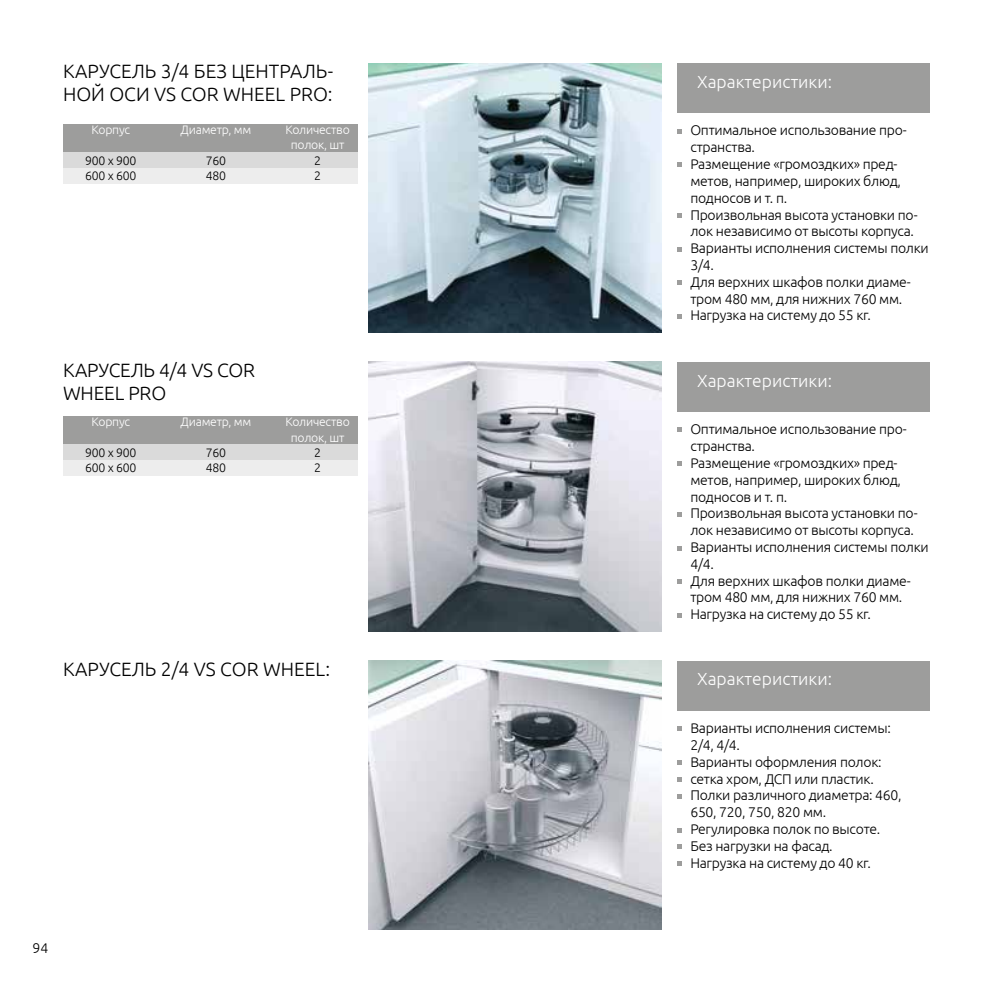
<style>
.page{position:relative;width:993px;height:993px;background:#fff}
.page>*{position:absolute;margin:0;border:0;box-sizing:border-box;transform-origin:0 0}
.t1{font:300 19.25px/23.1px "Ubuntu";color:#000}
.t2{font:300 17.5px "Ubuntu";color:#fff}
.t3{font:300 14px/16.8px "Ubuntu";letter-spacing:-.02em;color:#000}
.t4{font:300 12.25px/15.2px "Ubuntu";letter-spacing:-.02em;color:#fff;text-align:center}
.t5{font:300 12.25px/15.2px "Ubuntu";letter-spacing:-.02em;color:#000}
</style>
<div class="page">
<div style="left:677px;top:63px;width:252px;height:50px;background:#9d9d9c"></div>
<div style="left:677px;top:660px;width:252px;height:50px;background:#9d9d9c"></div>
<div style="left:677px;top:362px;width:252px;height:49px;background:#9d9d9c"></div>
<svg style="left:677px;top:129px;width:5px;height:4px"></svg>
<svg style="left:677px;top:726px;width:5px;height:5px"></svg>
<svg style="left:677px;top:760px;width:5px;height:4px"></svg>
<svg style="left:677px;top:777px;width:5px;height:4px"></svg>
<svg style="left:677px;top:794px;width:5px;height:4px"></svg>
<svg style="left:677px;top:828px;width:5px;height:4px"></svg>
<svg style="left:677px;top:844px;width:5px;height:5px"></svg>
<svg style="left:677px;top:861px;width:5px;height:5px"></svg>
<svg style="left:677px;top:427px;width:5px;height:5px"></svg>
<svg style="left:677px;top:162px;width:5px;height:5px"></svg>
<svg style="left:677px;top:461px;width:5px;height:5px"></svg>
<svg style="left:677px;top:213px;width:5px;height:5px"></svg>
<svg style="left:677px;top:512px;width:5px;height:4px"></svg>
<svg style="left:677px;top:247px;width:5px;height:4px"></svg>
<svg style="left:677px;top:546px;width:5px;height:4px"></svg>
<svg style="left:677px;top:280px;width:5px;height:5px"></svg>
<svg style="left:677px;top:579px;width:5px;height:5px"></svg>
<svg style="left:677px;top:314px;width:5px;height:5px"></svg>
<svg style="left:677px;top:613px;width:5px;height:5px"></svg>
<img style="left:369px;top:63px;width:292px;height:269px">
<img style="left:369px;top:660px;width:292px;height:269px">
<img style="left:369px;top:362px;width:292px;height:269px">
<div style="left:63px;top:125px;width:294px;height:28px;background:#9d9d9c"></div>
<div style="left:63px;top:416px;width:294px;height:29px;background:#9d9d9c"></div>
<div style="left:63px;top:153px;width:294px;height:15px;background:#dadada"></div>
<div style="left:63px;top:444px;width:294px;height:16px;background:#dadada"></div>
<div style="left:63px;top:168px;width:294px;height:15px;background:#ededed"></div>
<div style="left:63px;top:460px;width:294px;height:15px;background:#ededed"></div>
<h1 class="t1" style="left:63px;top:59px;width:271px">КАРУСЕЛЬ 3/4 БЕЗ ЦЕНТРАЛЬ-<br>НОЙ ОСИ VS COR WHEEL PRO:</h1>
<p class="t4" style="left:91px;top:122px;width:40px">Корпус</p>
<p class="t5" style="left:85px;top:152px;width:53px">900 х 900<br>600 х 600</p>
<p class="t4" style="left:180px;top:122px;width:72px">Диаметр, мм</p>
<p class="t5" style="left:206px;top:152px;width:22px">760<br>480</p>
<p class="t4" style="left:285px;top:122px;width:66px">Количество полок, шт</p>
<p class="t5" style="left:314px;top:152px;width:8px">2<br>2</p>
<h1 class="t1" style="left:63px;top:358px;width:193px">КАРУСЕЛЬ 4/4 VS COR<br>WHEEL PRO</h1>
<p class="t4" style="left:91px;top:414px;width:40px">Корпус</p>
<p class="t5" style="left:85px;top:444px;width:53px">900 х 900<br>600 х 600</p>
<p class="t4" style="left:180px;top:414px;width:72px">Диаметр, мм</p>
<p class="t5" style="left:206px;top:444px;width:22px">760<br>480</p>
<p class="t4" style="left:285px;top:414px;width:66px">Количество полок, шт</p>
<p class="t5" style="left:314px;top:444px;width:8px">2<br>2</p>
<h1 class="t1" style="left:63px;top:656px;width:268px">КАРУСЕЛЬ 2/4 VS COR WHEEL:</h1>
<p class="t3" style="left:32px;top:939px;width:17px">94</p>
<p class="t2" style="left:696px;top:71px;width:136px">Характеристики:</p>
<p class="t3" style="left:690px;top:122px;width:240px">Оптимальное использование про&shy;странства.<br>Размещение «громоздких» пред&shy;метов, например, широких блюд, подносов и т. п.<br>Произвольная высота установки по&shy;лок независимо от высоты корпуса.<br>Варианты исполнения системы полки<br>3/4.<br>Для верхних шкафов полки диаме&shy;тром 480 мм, для нижних 760 мм.<br>Нагрузка на систему до 55 кг.</p>
<p class="t2" style="left:696px;top:370px;width:136px">Характеристики:</p>
<p class="t3" style="left:690px;top:420px;width:240px">Оптимальное использование про&shy;странства.<br>Размещение «громоздких» пред&shy;метов, например, широких блюд, подносов и т. п.<br>Произвольная высота установки по&shy;лок независимо от высоты корпуса.<br>Варианты исполнения системы полки<br>4/4.<br>Для верхних шкафов полки диаме&shy;тром 480 мм, для нижних 760 мм.<br>Нагрузка на систему до 55 кг.</p>
<p class="t2" style="left:696px;top:668px;width:136px">Характеристики:</p>
<p class="t3" style="left:690px;top:719px;width:213px">Варианты исполнения системы:<br>2/4, 4/4.<br>Варианты оформления полок: сетка хром, ДСП или пластик.<br>Полки различного диаметра: 460,<br>650, 720, 750, 820 мм.<br>Регулировка полок по высоте.<br>Без нагрузки на фасад.<br>Нагрузка на систему до 40 кг.</p>
</div>
